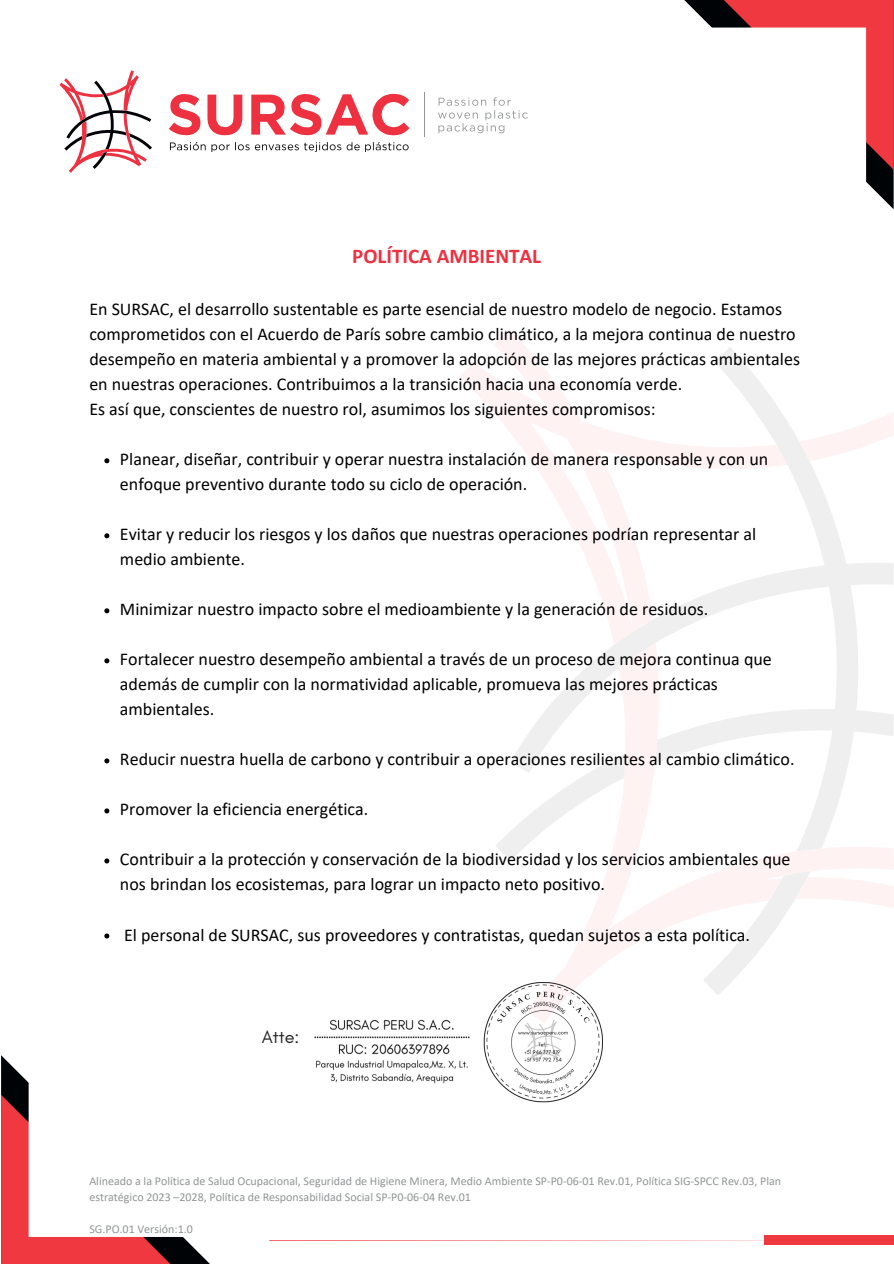
<style>
.page{position:relative;width:894px;height:1264px;background:#fff}
.page>*{position:absolute;margin:0;border:0;box-sizing:border-box;transform-origin:0 0}
.t1{font:700 21px "Calibri";color:#ee3141}
.t2{font:18px/25px "Calibri";color:#000}
.t3{font:18px "Glacial Indifference";color:#242424}
.t4{font:12px/16px "Calibri";color:#929596}
</style>
<div class="page">
<svg style="left:59px;top:70px;width:93px;height:103px"></svg>
<svg style="left:1px;top:1055px;width:208px;height:208px"></svg>
<svg style="left:169px;top:94px;width:31px;height:41px"></svg>
<svg style="left:207px;top:95px;width:35px;height:40px"></svg>
<svg style="left:251px;top:94px;width:158px;height:41px"></svg>
<svg style="left:170px;top:142px;width:79px;height:10px"></svg>
<svg style="left:255px;top:142px;width:104px;height:10px"></svg>
<svg style="left:365px;top:142px;width:43px;height:10px"></svg>
<svg style="left:438px;top:97px;width:89px;height:36px"></svg>
<hr style="left:424px;top:92px;width:1px;height:45px;background:#929596">
<svg style="left:684px;top:0;width:209px;height:209px"></svg>
<div style="left:764px;top:1235px;width:129px;height:9px;background:#ef383f"></div>
<svg style="left:496px;top:832px;width:24px;height:28px"></svg>
<svg style="left:510px;top:422px;width:383px;height:429px"></svg>
<svg style="left:798px;top:413px;width:95px;height:48px"></svg>
<svg style="left:460px;top:329px;width:327px;height:315px"></svg>
<svg style="left:527px;top:642px;width:366px;height:353px"></svg>
<svg style="left:104px;top:458px;width:5px;height:5px"></svg>
<svg style="left:104px;top:533px;width:5px;height:5px"></svg>
<svg style="left:104px;top:608px;width:5px;height:5px"></svg>
<svg style="left:104px;top:658px;width:5px;height:5px"></svg>
<svg style="left:104px;top:758px;width:5px;height:5px"></svg>
<svg style="left:104px;top:808px;width:5px;height:5px"></svg>
<svg style="left:104px;top:858px;width:5px;height:5px"></svg>
<svg style="left:104px;top:933px;width:5px;height:5px"></svg>
<img style="left:314px;top:1019px;width:155px;height:65px">
<img style="left:483px;top:982px;width:119px;height:120px">
<p class="t1" style="left:352px;top:247px;width:190px">POLÍTICA AMBIENTAL</p>
<p class="t2" style="left:89px;top:298px;width:712px">En SURSAC, el desarrollo sustentable es parte esencial de nuestro modelo de negocio. Estamos comprometidos con el Acuerdo de París sobre cambio climático, a la mejora continua de nuestro desempeño en materia ambiental y a promover la adopción de las mejores prácticas ambientales en nuestras operaciones. Contribuimos a la transición hacia una economía verde.<br>Es así que, conscientes de nuestro rol, asumimos los siguientes compromisos:</p>
<h1 class="t2" style="left:120px;top:448px;width:649px">Planear, diseñar, contribuir y operar nuestra instalación de manera responsable y con un enfoque preventivo durante todo su ciclo de operación.</h1>
<h2 class="t2" style="left:120px;top:523px;width:637px">Evitar y reducir los riesgos y los daños que nuestras operaciones podrían representar al medio ambiente.</h2>
<p class="t2" style="left:120px;top:598px;width:590px">Minimizar nuestro impacto sobre el medioambiente y la generación de residuos.</p>
<p class="t2" style="left:120px;top:648px;width:653px">Fortalecer nuestro desempeño ambiental a través de un proceso de mejora continua que además de cumplir con la normatividad aplicable, promueva las mejores prácticas ambientales.</p>
<p class="t2" style="left:120px;top:748px;width:675px">Reducir nuestra huella de carbono y contribuir a operaciones resilientes al cambio climático.</p>
<p class="t2" style="left:120px;top:798px;width:250px">Promover la eficiencia energética.</p>
<p class="t2" style="left:120px;top:848px;width:672px">Contribuir a la protección y conservación de la biodiversidad y los servicios ambientales que nos brindan los ecosistemas, para lograr un impacto neto positivo.</p>
<p class="t2" style="left:124px;top:923px;width:627px">El personal de SURSAC, sus proveedores y contratistas, quedan sujetos a esta política.</p>
<h2 class="t3" style="left:262px;top:1025px;width:39px">Atte:</h2>
<p class="t4" style="left:89px;top:1173px;width:693px">Alineado a la Política de Salud Ocupacional, Seguridad de Higiene Minera, Medio Ambiente SP-P0-06-01 Rev.01, Política SIG-SPCC Rev.03, Plan estratégico 2023 –2028, Política de Responsabilidad Social SP-P0-06-04 Rev.01</p>
<p class="t4" style="left:89px;top:1221px;width:105px">SG.PO.01 Versión:1.0</p>
</div>
